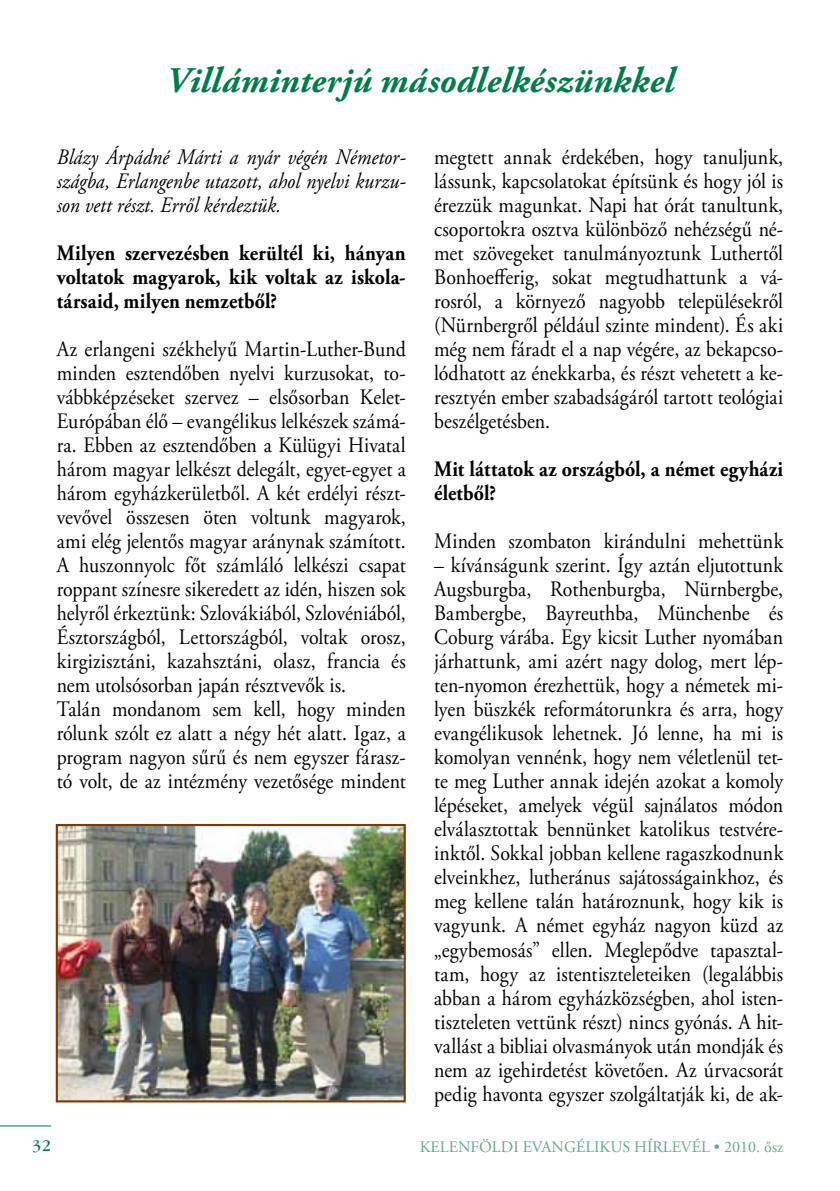
<style>
.page{position:relative;width:840px;height:1191px;background:#fff}
.page>*{position:absolute;margin:0;border:0;box-sizing:border-box;transform-origin:0 0}
.t1{font:italic 700 36px "Adobe Garamond Pro";letter-spacing:.01em;color:#007d47}
.t2{font:22px/24px "Adobe Garamond Pro";letter-spacing:.005em;color:#000;text-align:justify;scale:.9 1}
.t3{font:700 22px/24px "Adobe Garamond Pro";letter-spacing:.01em;color:#000;text-align:justify;scale:.9 1}
.t4{font:italic 22px/24px "Adobe Garamond Pro";letter-spacing:.005em;color:#000;text-align:justify;scale:.9 1}
.t5{font:16px "Adobe Garamond Pro";color:#60ab87}
.t6{font:16px "Garamond PFL";color:#007d47}
</style>
<div class="page">
<hr style="left:0;top:1125px;width:51px;height:1px;background:#007d47">
<img style="left:59px;top:827px;width:343px;height:272px">
<div style="left:56px;top:824px;width:349px;height:278px;border:2px solid #7c3c00"></div>
<h1 class="t1" style="left:166px;top:60px;width:509px">Villáminterjú másodlelkészünkkel</h1>
<p class="t4" style="left:57px;top:146px;width:389px">Blázy Árpádné Márti a nyár végén Németor&shy;szágba, Erlangenbe utazott, ahol nyelvi kurzu&shy;son vett részt. Erről kérdeztük.</p>
<p class="t3" style="left:57px;top:241px;width:389px">Milyen szervezésben kerültél ki, hányan voltatok magyarok, kik voltak az iskola&shy;társaid, milyen nemzetből?</p>
<p class="t2" style="left:57px;top:338px;width:389px;text-align:left">Az erlangeni székhelyű Martin-Luther-Bund minden esztendőben nyelvi kurzusokat, to&shy;vábbképzéseket szervez – elsősorban Kelet-Európában élő – evangélikus lelkészek számá&shy;ra. Ebben az esztendőben a Külügyi Hivatal három magyar lelkészt delegált, egyet-egyet a három egyházkerületből. A két erdélyi részt&shy;vevővel összesen öten voltunk magyarok, ami elég jelentős magyar aránynak számított.<br>A huszonnyolc főt számláló lelkészi csapat roppant színesre sikeredett az idén, hiszen sok helyről érkeztünk: Szlovákiából, Szlovéniából, Észtországból, Lettországból, voltak orosz, kirgizisztáni, kazahsztáni, olasz, francia és nem utolsósorban japán résztvevők is.<br>Talán mondanom sem kell, hogy minden rólunk szólt ez alatt a négy hét alatt. Igaz, a program nagyon sűrű és nem egyszer fárasz&shy;tó volt, de az intézmény vezetősége mindent</p>
<p class="t2" style="left:434px;top:146px;width:389px">megtett annak érdekében, hogy tanuljunk, lássunk, kapcsolatokat építsünk és hogy jól is érezzük magunkat. Napi hat órát tanultunk, csoportokra osztva különböző nehézségű né&shy;met szövegeket tanulmányoztunk Luthertől Bonhoefferig, sokat megtudhattunk a vá&shy;rosról, a környező nagyobb településekről (Nürnbergről például szinte mindent). És aki még nem fáradt el a nap végére, az bekapcso&shy;lódhatott az énekkarba, és részt vehetett a ke&shy;resztyén ember szabadságáról tartott teológiai beszélgetésben.</p>
<p class="t3" style="left:434px;top:458px;width:389px">Mit láttatok az országból, a német egyházi életből?</p>
<p class="t2" style="left:434px;top:530px;width:389px">Minden szombaton kirándulni mehettünk</p>
<p class="t2" style="left:434px;top:554px;width:389px">– kívánságunk szerint. Így aztán eljutottunk Augsburgba, Rothenburgba, Nürnbergbe, Bambergbe, Bayreuthba, Münchenbe és Coburg várába. Egy kicsit Luther nyomában járhattunk, ami azért nagy dolog, mert lép&shy;ten-nyomon érezhettük, hogy a németek mi&shy;lyen büszkék reformátorunkra és arra, hogy evangélikusok lehetnek. Jó lenne, ha mi is komolyan vennénk, hogy nem véletlenül tet&shy;te meg Luther annak idején azokat a komoly lépéseket, amelyek végül sajnálatos módon elválasztottak bennünket katolikus testvére&shy;inktől. Sokkal jobban kellene ragaszkodnunk elveinkhez, lutheránus sajátosságainkhoz, és meg kellene talán határoznunk, hogy kik is vagyunk. A német egyház nagyon küzd az „egybemosás” ellen. Meglepődve tapasztal&shy;tam, hogy az istentiszteleteiken (legalábbis abban a három egyházközségben, ahol isten&shy;tiszteleten vettünk részt) nincs gyónás. A hit&shy;vallást a bibliai olvasmányok után mondják és nem az igehirdetést követően. Az úrvacsorát pedig havonta egyszer szolgáltatják ki, de ak-</p>
<p class="t6" style="left:32px;top:1137px;width:20px">32</p>
<p class="t5" style="left:419px;top:1136px;width:365px">KELENFÖLDI EVANGÉLIKUS HÍRLEVÉL • 2010. ősz</p>
</div>
